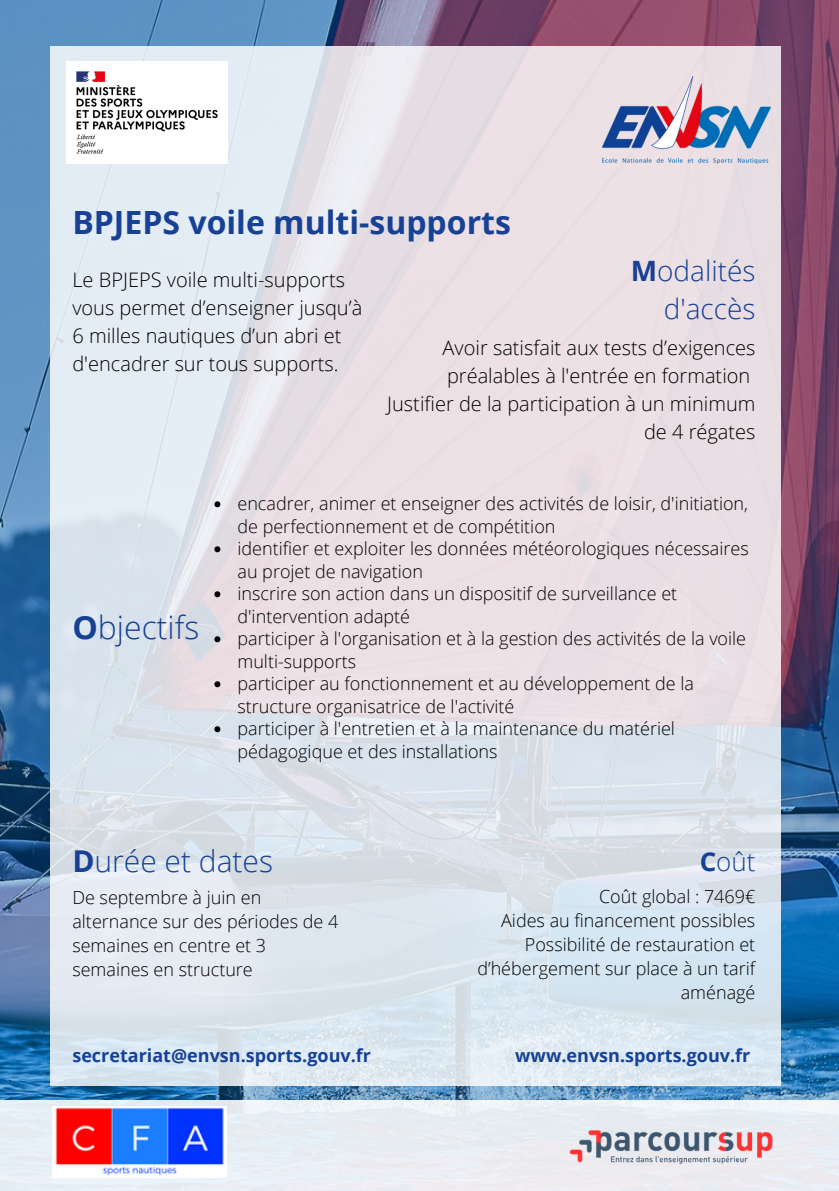
<style>
.page{position:relative;width:839px;height:1191px;background:#fff}
.page>*{position:absolute;margin:0;border:0;box-sizing:border-box;transform-origin:0 0}
.t1{font:700 32px "Open Sans";color:#164194}
.t2{font:300 32px "Open Sans";color:#164194}
.t3{font:300 30px "Open Sans";color:#164194}
.t4{font:300 28px/38.6px "Open Sans";color:#164194;text-align:right}
.t5{font:300 26px "Open Sans";color:#164194}
.t6{font:300 20px/27.8px "Open Sans";color:#000}
.t7{font:300 18px/22.4px "Open Sans";color:#000}
.t8{font:700 18px "Open Sans";color:#164194}
.s1{font-weight:700}
</style>
<div class="page">
<img style="left:0;top:0;width:838px;height:1100px">
<div style="left:50px;top:47px;width:731px;height:1039px;background:linear-gradient(to bottom,#ece2e8,#dbe4ed)"></div>
<img style="left:602px;top:76px;width:168px;height:87px">
<div style="left:0;top:1100px;width:838px;height:91px;background:#eaedf3"></div>
<img style="left:52px;top:1107px;width:174px;height:70px">
<img style="left:569px;top:1105px;width:213px;height:59px">
<img style="left:67px;top:62px;width:160px;height:102px">
<svg style="left:214px;top:501px;width:6px;height:6px"></svg>
<svg style="left:214px;top:546px;width:6px;height:6px"></svg>
<svg style="left:214px;top:591px;width:6px;height:6px"></svg>
<svg style="left:214px;top:636px;width:6px;height:6px"></svg>
<svg style="left:214px;top:681px;width:6px;height:6px"></svg>
<svg style="left:214px;top:726px;width:6px;height:6px"></svg>
<h1 class="t1" style="left:72px;top:200px;width:440px">BPJEPS voile multi-supports</h1>
<p class="t6" style="left:72px;top:266px;width:291px">Le BPJEPS voile multi-supports vous permet d’enseigner jusqu’à<br>6 milles nautiques d’un abri et d'encadrer sur tous supports.</p>
<h3 class="t4" style="left:630px;top:251px;width:126px"><span class="s1">M</span>odalités d'accès</h3>
<p class="t6" style="left:387px;top:334px;width:370px;text-align:right">Avoir satisfait aux tests d’exigences préalables à l'entrée en formation<br>Justifier de la participation à un minimum de 4 régates</p>
<h1 class="t2" style="left:72px;top:605px;width:128px"><span class="s1">O</span>bjectifs</h1>
<p class="t7" style="left:237px;top:492px;width:513px">encadrer, animer et enseigner des activités de loisir, d'initiation, de perfectionnement et de compétition<br>identifier et exploiter les données météorologiques nécessaires au projet de navigation<br>inscrire son action dans un dispositif de surveillance et d'intervention adapté<br>participer à l'organisation et à la gestion des activités de la voile multi-supports<br>participer au fonctionnement et au développement de la structure organisatrice de l'activité<br>participer à l'entretien et à la maintenance du matériel pédagogique et des installations</p>
<h2 class="t3" style="left:72px;top:840px;width:202px"><span class="s1">D</span>urée et dates</h2>
<p class="t7" style="left:72px;top:885px;width:267px;line-height:24px">De septembre à juin en alternance sur des périodes de 4 semaines en centre et 3 semaines en structure</p>
<h3 class="t5" style="left:699px;top:843px;width:57px"><span class="s1">C</span>oût</h3>
<p class="t7" style="left:477px;top:884px;width:279px;line-height:24px;text-align:right">Coût global : 7469€<br>Aides au financement possibles<br>Possibilité de restauration et d’hébergement sur place à un tarif aménagé</p>
<p class="t8" style="left:72px;top:1043px;width:300px">secretariat@envsn.sports.gouv.fr</p>
<p class="t8" style="left:515px;top:1043px;width:237px">www.envsn.sports.gouv.fr</p>
</div>
